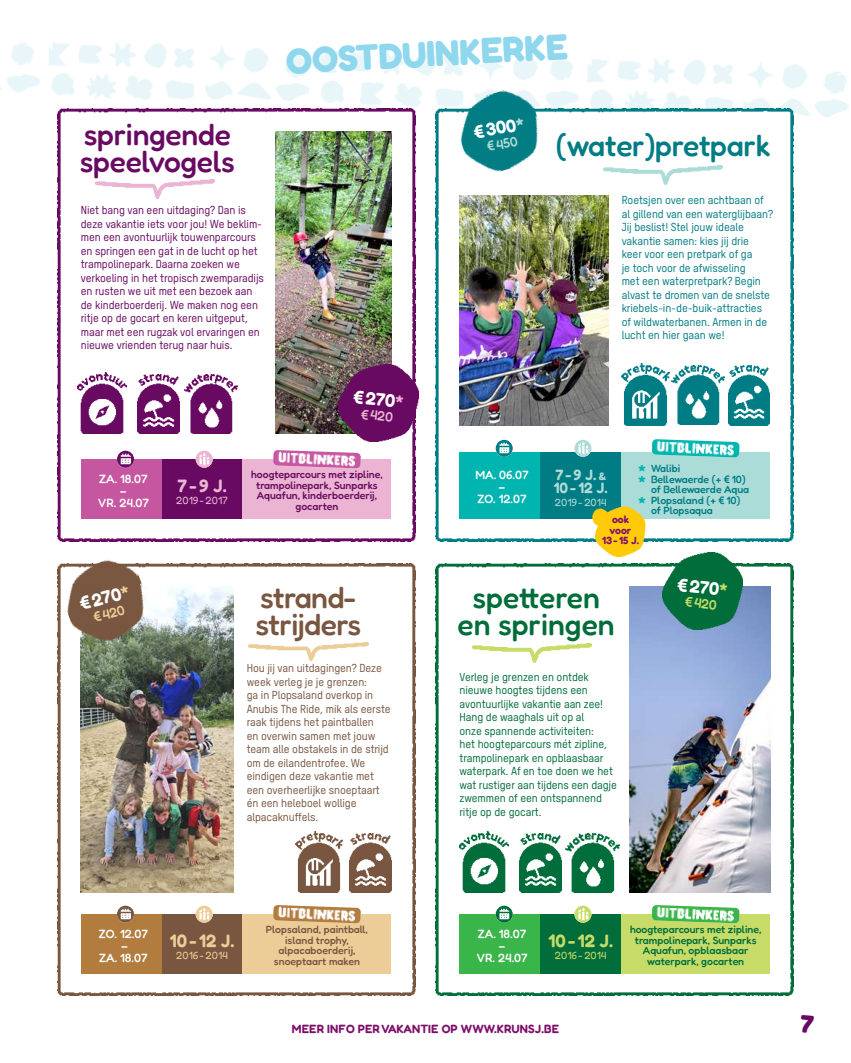
<style>
.page{position:relative;width:851px;height:1063px;background:#fff}
.page>*{position:absolute;margin:0;border:0;box-sizing:border-box;transform-origin:0 0}
.t1{font:300 36px "Fredoka";color:#8fd7ed}
.t2{font:300 30px/27px "Fredoka";letter-spacing:-.01em;color:#690a62}
.t3{font:300 30px/27px "Fredoka";color:#006d3b;text-align:center}
.t4{font:300 30px/27px "Fredoka";letter-spacing:-.02em;color:#785640}
.t5{font:300 30px "Fredoka";letter-spacing:-.01em;color:#007c84}
.t6{font:300 18px "Fredoka";color:#fff}
.t7{font:300 18px "Fredoka";color:#edcd97}
.t8{font:300 18px "Fredoka";color:#c7dc68}
.t9{font:300 18px "Fredoka";color:#eab4d2}
.t10{font:300 15px/13.5px "Fredoka";color:#abdcd8}
.t11{font:300 13.5px "Fredoka";color:#edcd97}
.t12{font:300 13.5px "Fredoka";color:#c7dc68}
.t13{font:300 13.5px "Fredoka";color:#abdcd8}
.t14{font:300 13.5px "Fredoka";color:#eab4d2}
.t15{font:300 12px/12px "Fredoka";color:#fff;text-align:center}
.t16{font:300 12px "Fredoka";letter-spacing:.01em;color:#7e0f69}
.t17{font:11.25px/13.5px "T Star Pro Medium";letter-spacing:-.01em;color:#690a62}
.t18{font:11.25px/13.5px "T Star Pro Medium";letter-spacing:-.01em;color:#007c84}
.t19{font:11.25px/13.5px "T Star Pro Medium";letter-spacing:-.01em;color:#785640}
.t20{font:11.25px/13.5px "T Star Pro Medium";letter-spacing:-.01em;color:#006d3b}
.t21{font:300 10.5px/10.5px "Fredoka";color:#006d3b;text-align:center}
.t22{font:300 10.5px/10.5px "Fredoka";color:#690a62;text-align:center}
.t23{font:300 10.5px "Fredoka";color:#007c84}
.t24{font:300 10.5px/10.5px "Fredoka";color:#785640;text-align:center}
.t25{font:300 10.5px/10.5px "Fredoka";color:#7e0f69;text-align:center}
.t26{font:300 10.5px "Fredoka";color:#abdcd8}
.t27{font:300 10.5px "Fredoka";color:#edcd97}
.t28{font:300 10.5px "Fredoka";color:#c7dc68}
.t29{font:300 10.5px "Fredoka";color:#eab4d2}
.s1{color:#eab4d2}
.s2{color:#abdcd8}
.s3{font-size:16.5px;color:#00b5af}
.s4{font-size:10.5px}
.s5{color:#edcd97}
.s6{color:#c7dc68}
</style>
<div class="page">
<img style="left:0;top:42px;width:849px;height:83px">
<img style="left:57px;top:564px;width:358px;height:432px">
<img style="left:57px;top:109px;width:358px;height:432px">
<img style="left:436px;top:564px;width:357px;height:432px">
<img style="left:436px;top:109px;width:357px;height:432px">
<img style="left:80px;top:587px;width:153px;height:306px">
<img style="left:629px;top:586px;width:141px;height:307px">
<img style="left:459px;top:196px;width:149px;height:229px">
<img style="left:276px;top:132px;width:115px;height:302px">
<div style="left:459px;top:452px;width:81px;height:67px;background:#00b5af"></div>
<div style="left:540px;top:452px;width:81px;height:67px;background:#007c84"></div>
<div style="left:621px;top:452px;width:149px;height:67px;background:#abdcd8"></div>
<img style="left:495px;top:440px;width:17px;height:17px;border-radius:8px">
<img style="left:651px;top:439px;width:88px;height:19px">
<img style="left:574px;top:440px;width:17px;height:17px;border-radius:8px">
<div style="left:81px;top:914px;width:81px;height:60px;background:#b27c3e"></div>
<div style="left:162px;top:914px;width:80px;height:60px;background:#785640"></div>
<div style="left:242px;top:914px;width:149px;height:60px;background:#edcd97"></div>
<img style="left:117px;top:906px;width:17px;height:17px;border-radius:9px">
<img style="left:273px;top:905px;width:88px;height:18px">
<img style="left:196px;top:906px;width:17px;height:17px;border-radius:9px">
<div style="left:459px;top:914px;width:81px;height:60px;background:#3ab54a"></div>
<div style="left:540px;top:914px;width:81px;height:60px;background:#006d3b"></div>
<div style="left:621px;top:914px;width:149px;height:60px;background:#c7dc68"></div>
<img style="left:495px;top:906px;width:17px;height:17px;border-radius:9px">
<img style="left:651px;top:905px;width:88px;height:18px">
<img style="left:574px;top:906px;width:17px;height:17px;border-radius:9px">
<img style="left:249px;top:642px;width:119px;height:18px">
<img style="left:472px;top:644px;width:119px;height:18px">
<img style="left:603px;top:166px;width:119px;height:18px">
<img style="left:57px;top:559px;width:100px;height:92px">
<img style="left:662px;top:553px;width:80px;height:76px">
<img style="left:450px;top:83px;width:99px;height:97px">
<img style="left:184px;top:374px;width:54px;height:60px">
<img style="left:566px;top:834px;width:53px;height:59px">
<img style="left:77px;top:372px;width:49px;height:62px">
<img style="left:459px;top:832px;width:49px;height:61px">
<img style="left:137px;top:374px;width:42px;height:60px">
<img style="left:519px;top:834px;width:42px;height:59px">
<div style="left:81px;top:459px;width:81px;height:60px;background:#c656a0"></div>
<div style="left:162px;top:459px;width:80px;height:60px;background:#690a62"></div>
<div style="left:242px;top:459px;width:149px;height:60px;background:#eab4d2"></div>
<img style="left:117px;top:451px;width:17px;height:17px;border-radius:9px">
<img style="left:273px;top:450px;width:88px;height:18px">
<img style="left:196px;top:451px;width:17px;height:17px;border-radius:9px">
<img style="left:95px;top:180px;width:120px;height:18px">
<img style="left:338px;top:365px;width:80px;height:76px">
<img style="left:671px;top:365px;width:53px;height:59px">
<img style="left:621px;top:364px;width:48px;height:61px">
<img style="left:295px;top:832px;width:47px;height:61px">
<img style="left:728px;top:366px;width:41px;height:59px">
<img style="left:349px;top:834px;width:42px;height:59px">
<svg style="left:591px;top:506px;width:55px;height:52px"></svg>
<h2 class="t2" style="left:80px;top:121px;width:157px">springende speelvogels</h2>
<p class="t17" style="left:81px;top:203px;width:185px">Niet bang van een uitdaging? Dan is deze vakantie iets voor jou! We beklim&shy;men een avontuurlijk touwenparcours en springen een gat in de lucht op het trampolinepark. Daarna zoeken we verkoeling in het tropisch zwemparadijs en rusten we uit met een bezoek aan de kinderboerderij. We maken nog een ritje op de gocart en keren uitgeput, maar met een rugzak vol ervaringen en nieuwe vrienden terug naar huis.</p>
<h1 class="t1" style="left:285px;top:39px;width:283px;rotate:-3deg">OOSTDUINKERKE</h1>
<h3 class="t6" style="left:354px;top:386px;width:52px;rotate:6deg">€270<span class="s1">*</span></h3>
<p class="t14" style="left:362px;top:406px;width:34px;rotate:6deg">€420</p>
<h3 class="t6" style="left:471px;top:122px;width:53px;rotate:-11deg">€300<span class="s2">*</span></h3>
<p class="t13" style="left:485px;top:139px;width:33px;rotate:-11deg">€450</p>
<h2 class="t5" style="left:556px;top:128px;width:216px">(water)pretpark</h2>
<p class="t18" style="left:621px;top:193px;width:153px">Roetsjen over een achtbaan of al gillend van een waterglijbaan?<br>Jij beslist! Stel jouw ideale vakantie samen: kies jij drie<br>keer voor een pretpark of ga<br>je toch voor de afwisseling<br>met een waterpretpark? Begin alvast te dromen van de snelste kriebels-in-de-buik-attracties of wildwaterbanen. Armen in de lucht en hier gaan we!</p>
<p class="t15" style="left:98px;top:473px;width:53px">ZA. 18.07 –<br>VR. 24.07</p>
<h3 class="t9" style="left:177px;top:475px;width:51px">7-9 J.</h3>
<p class="t29" style="left:176px;top:494px;width:53px">2019-2017</p>
<p class="t22" style="left:251px;top:470px;width:133px">hoogteparcours met zipline, trampolinepark, Sunparks<br>Aquafun, kinderboerderij, gocarten</p>
<p class="t23" style="left:638px;top:463px;width:43px"><span class="s3">*</span> Walibi</p>
<p class="t23" style="left:638px;top:473px;width:109px"><span class="s3">*</span> Bellewaerde (+ € 10)</p>
<p class="t23" style="left:651px;top:484px;width:100px">of Bellewaerde Aqua</p>
<p class="t23" style="left:638px;top:494px;width:104px"><span class="s3">*</span> Plopsaland (+ € 10)</p>
<p class="t23" style="left:651px;top:505px;width:63px">of Plopsaqua</p>
<p class="t15" style="left:475px;top:469px;width:55px">MA. 06.07 –<br>ZO. 12.07</p>
<h3 class="t10" style="left:554px;top:468px;width:55px">7-9 J. <span class="s4">&amp;<br></span>10- 12 J.</h3>
<p class="t26" style="left:555px;top:496px;width:53px">2019-2014</p>
<p class="t25" style="left:602px;top:514px;width:38px">ook voor<br>13- 15 J.</p>
<h3 class="t6" style="left:77px;top:593px;width:52px;rotate:-15deg">€270<span class="s5">*</span></h3>
<p class="t11" style="left:91px;top:610px;width:34px;rotate:-15deg">€420</p>
<h2 class="t4" style="left:255px;top:584px;width:107px">strand&shy;strijders</h2>
<h2 class="t3" style="left:457px;top:584px;width:158px">spetteren en springen</h2>
<h3 class="t6" style="left:678px;top:574px;width:52px;rotate:6deg">€270<span class="s6">*</span></h3>
<p class="t12" style="left:685px;top:594px;width:34px;rotate:6deg">€420</p>
<p class="t19" style="left:247px;top:660px;width:145px">Hou jij van uitdagingen? Deze week verleg je je grenzen:<br>ga in Plopsaland overkop in<br>Anubis The Ride, mik als eerste raak tijdens het paintballen<br>en overwin samen met jouw team alle obstakels in de strijd om de eilandentrofee. We eindigen deze vakantie met een overheerlijke snoeptaart én een heleboel wollige alpacaknuffels.</p>
<p class="t20" style="left:459px;top:669px;width:159px">Verleg je grenzen en ontdek nieuwe hoogtes tijdens een avontuurlijke vakantie aan zee!<br>Hang de waaghals uit op al<br>onze spannende activiteiten:<br>het hoogteparcours mét zipline, trampolinepark en opblaasbaar waterpark. Af en toe doen we het wat rustiger aan tijdens een dagje zwemmen of een ontspannend ritje op de gocart.</p>
<p class="t15" style="left:99px;top:928px;width:50px">ZO. 12.07 –<br>ZA. 18.07</p>
<h3 class="t7" style="left:170px;top:930px;width:66px">10- 12 J.</h3>
<p class="t27" style="left:176px;top:949px;width:53px">2016-2014</p>
<p class="t24" style="left:266px;top:924px;width:103px">Plopsaland, paintball, island trophy, alpacaboerderij, snoeptaart maken</p>
<p class="t15" style="left:476px;top:928px;width:53px">ZA. 18.07 –<br>VR. 24.07</p>
<h3 class="t8" style="left:548px;top:930px;width:66px">10- 12 J.</h3>
<p class="t28" style="left:555px;top:949px;width:53px">2016-2014</p>
<p class="t21" style="left:630px;top:924px;width:133px">hoogteparcours met zipline, trampolinepark, Sunparks<br>Aquafun, opblaasbaar waterpark, gocarten</p>
<p class="t16" style="left:292px;top:1021px;width:268px">MEER INFO PER VAKANTIE OP WWW.KRUNSJ.BE</p>
</div>
